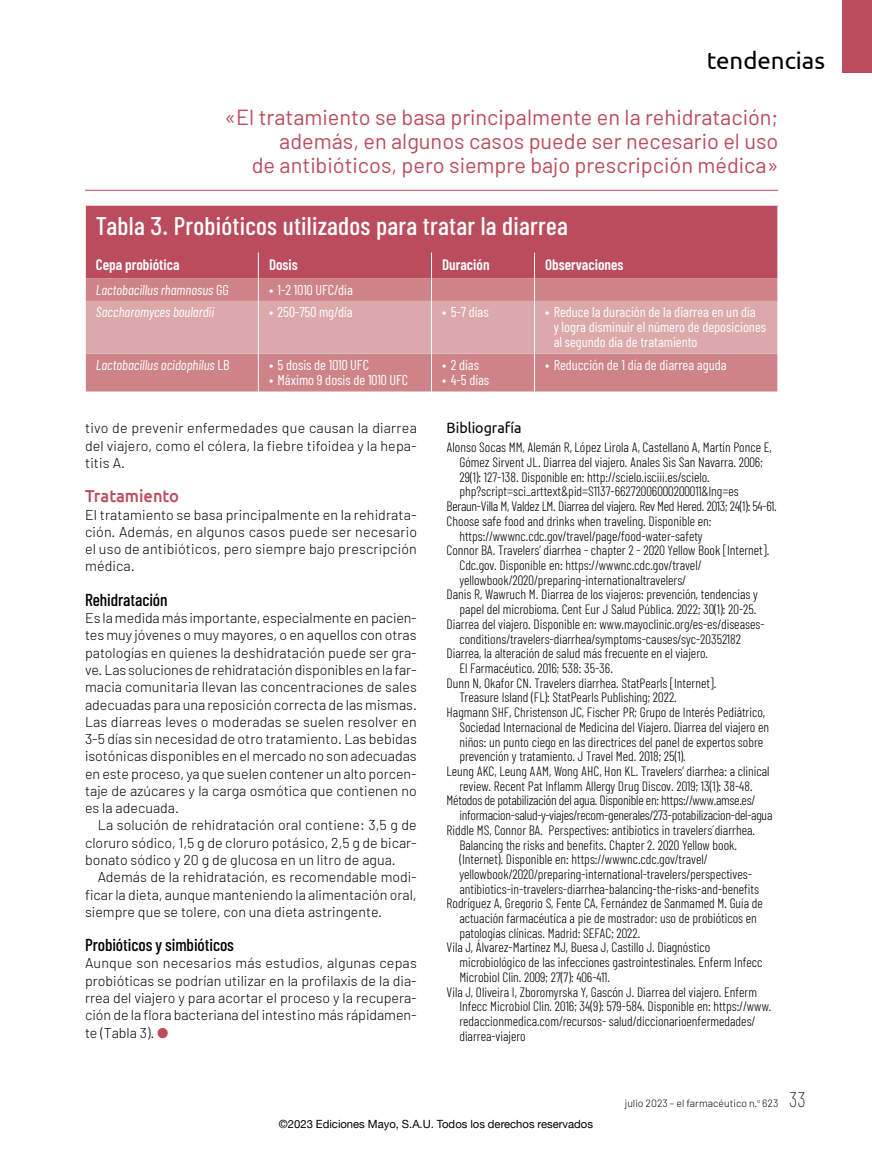
<style>
.page{position:relative;width:872px;height:1149px;background:#fff}
.page>*{position:absolute;margin:0;border:0;box-sizing:border-box;transform-origin:0 0}
.t1{font:500 25.5px "Barlow Condensed";letter-spacing:.01em;color:#fff}
.t2{font:24px "Ubuntu";color:#000}
.t3{font:21.75px/24px "Barlow";color:#bb4c5e;text-align:right}
.t4{font:500 17.25px "Barlow Condensed";letter-spacing:-.005em;color:#000}
.t5{font:500 17.25px "Ubuntu";color:#bb4c5e;scale:.95 1}
.t6{font:600 15px "Barlow Condensed";color:#fff}
.t7{font:15px "Ubuntu";color:#000;scale:.95 1}
.t8{font:300 14.25px/17.2px "Barlow";color:#000;text-align:justify}
.t9{font:14.25px/15px "Barlow Condensed";color:#fff}
.t10{font:italic 14.25px "Barlow Condensed";color:#fff}
.t11{font:300 13.5px "Barlow Condensed";color:#000}
.t12{font:300 13.5px "Barlow Condensed";letter-spacing:-.02em;color:#000}
.t13{font:11.25px "Helvetica Neue";color:#000}
.t14{font:300 10.5px "Barlow";color:#000}
.s1{font-style:normal}
.s2{color:#bb4c5e}
.s3{font-family:"Barlow Condensed";font-weight:100;font-size:21px}
</style>
<div class="page">
<div style="left:86px;top:206px;width:691px;height:46px;background:#bb4c5e"></div>
<div style="left:86px;top:353px;width:691px;height:38px;background:#ce8389"></div>
<hr style="left:258px;top:353px;width:1px;height:38px;background:#fff">
<hr style="left:431px;top:353px;width:1px;height:38px;background:#fff">
<hr style="left:534px;top:353px;width:1px;height:38px;background:#fff">
<svg style="left:85px;top:252px;width:693px;height:101px;background:#d0888f"></svg>
<hr style="left:85px;top:301px;width:1px;height:52px;background:#fff">
<hr style="left:777px;top:301px;width:1px;height:52px;background:#fff">
<div style="left:842px;top:0;width:30px;height:72px;background:#bb4c5e"></div>
<hr style="left:85px;top:190px;width:693px;height:1px;background:#bb4c5e">
<h2 class="t2" style="left:706px;top:46px;width:120px">tendencias</h2>
<h3 class="t3" style="left:224px;top:104px;width:555px">«El tratamiento se basa principalmente en la rehidratación; además, en algunos casos puede ser necesario el uso<br>de antibióticos, pero siempre bajo prescripción médica»</h3>
<h1 class="t1" style="left:96px;top:210px;width:473px">Tabla 3. Probióticos utilizados para tratar la diarrea</h1>
<p class="t6" style="left:96px;top:255px;width:85px">Cepa probiótica</p>
<p class="t6" style="left:269px;top:255px;width:30px">Dosis</p>
<p class="t6" style="left:442px;top:255px;width:49px">Duración</p>
<p class="t6" style="left:545px;top:255px;width:80px">Observaciones</p>
<p class="t10" style="left:96px;top:280px;width:134px">Lactobacillus rhamnosus <span class="s1">GG</span></p>
<p class="t9" style="left:269px;top:281px;width:85px">• 1-2 1010 UFC/día</p>
<p class="t10" style="left:96px;top:303px;width:120px">Saccharomyces boulardii</p>
<p class="t9" style="left:269px;top:304px;width:85px">• 250-750 mg/día</p>
<p class="t9" style="left:442px;top:304px;width:48px">• 5-7 días</p>
<p class="t9" style="left:553px;top:304px;width:214px;text-indent:-9px">• Reduce la duración de la diarrea en un día<br>y logra disminuir el número de deposiciones al segundo día de tratamiento</p>
<p class="t10" style="left:96px;top:356px;width:135px">Lactobacillus acidophilus <span class="s1">LB</span></p>
<p class="t9" style="left:269px;top:357px;width:101px">• 5 dosis de 1010 UFC</p>
<p class="t9" style="left:269px;top:372px;width:141px">• Máximo 9 dosis de 1010 UFC</p>
<p class="t9" style="left:442px;top:357px;width:38px">• 2 días</p>
<p class="t9" style="left:442px;top:372px;width:49px">• 4-5 días</p>
<p class="t9" style="left:545px;top:357px;width:183px">• Reducción de 1 día de diarrea aguda</p>
<p class="t8" style="left:85px;top:419px;width:333px">tivo de prevenir enfermedades que causan la diarrea del viajero, como el cólera, la fiebre tifoidea y la hepa&shy;titis A.</p>
<p class="t5" style="left:85px;top:485px;width:100px">Tratamiento</p>
<p class="t8" style="left:85px;top:505px;width:333px">El tratamiento se basa principalmente en la rehidrata&shy;ción. Además, en algunos casos puede ser necesario el uso de antibióticos, pero siempre bajo prescripción médica.</p>
<p class="t4" style="left:85px;top:588px;width:84px">Rehidratación</p>
<p class="t8" style="left:85px;top:609px;width:333px">Es la medida más importante, especialmente en pacien&shy;tes muy jóvenes o muy mayores, o en aquellos con otras patologías en quienes la deshidratación puede ser gra&shy;ve. Las soluciones de rehidratación disponibles en la far&shy;macia comunitaria llevan las concentraciones de sales adecuadas para una reposición correcta de las mismas.<br>Las diarreas leves o moderadas se suelen resolver en 3-5 días sin necesidad de otro tratamiento. Las bebidas isotónicas disponibles en el mercado no son adecuadas en este proceso, ya que suelen contener un alto porcen&shy;taje de azúcares y la carga osmótica que contienen no es la adecuada.</p>
<p class="t8" style="left:85px;top:816px;width:333px;text-indent:13px">La solución de rehidratación oral contiene: 3,5 g de cloruro sódico, 1,5 g de cloruro potásico, 2,5 g de bicar&shy;bonato sódico y 20 g de glucosa en un litro de agua.</p>
<p class="t8" style="left:85px;top:867px;width:333px;text-indent:13px">Además de la rehidratación, es recomendable modi&shy;ficar la dieta, aunque manteniendo la alimentación oral, siempre que se tolere, con una dieta astringente.</p>
<p class="t4" style="left:85px;top:933px;width:150px">Probióticos y simbióticos</p>
<p class="t8" style="left:85px;top:954px;width:333px">Aunque son necesarios más estudios, algunas cepas probióticas se podrían utilizar en la profilaxis de la dia&shy;rrea del viajero y para acortar el proceso y la recupera&shy;ción de la flora bacteriana del intestino más rápidamen&shy;te (Tabla 3). <span class="s2">●</span></p>
<p class="t7" style="left:446px;top:418px;width:80px">Bibliografía</p>
<p class="t11" style="left:446px;top:439px;width:327px">Alonso Socas MM, Alemán R, López Lirola A, Castellano A, Martín Ponce E,</p>
<p class="t11" style="left:459px;top:453px;width:305px">Gómez Sirvent JL. Diarrea del viajero. Anales Sis San Navarra. 2006;</p>
<p class="t11" style="left:459px;top:468px;width:252px">29(1): 127-138. Disponible en: http://scielo.isciii.es/scielo.</p>
<p class="t11" style="left:459px;top:483px;width:281px">php?script=sci_arttext&amp;pid=S1137-66272006000200011&amp;lng=es</p>
<p class="t12" style="left:446px;top:497px;width:331px">Beraun-Villa M, Valdez LM. Diarrea del viajero. Rev Med Hered. 2013; 24(1): 54-61.</p>
<p class="t11" style="left:446px;top:512px;width:266px">Choose safe food and drinks when traveling. Disponible en:</p>
<p class="t11" style="left:459px;top:527px;width:245px">https://wwwnc.cdc.gov/travel/page/food-water-safety</p>
<p class="t11" style="left:446px;top:541px;width:324px">Connor BA. Travelers’ diarrhea - chapter 2 - 2020 Yellow Book [Internet].</p>
<p class="t11" style="left:459px;top:556px;width:243px">Cdc.gov. Disponible en: https://wwwnc.cdc.gov/travel/</p>
<p class="t11" style="left:459px;top:571px;width:228px">yellowbook/2020/preparing-internationaltravelers/</p>
<p class="t11" style="left:446px;top:586px;width:313px">Danis R, Wawruch M. Diarrea de los viajeros: prevención, tendencias y</p>
<p class="t11" style="left:459px;top:600px;width:298px">papel del microbioma. Cent Eur J Salud Pública. 2022; 30(1): 20-25.</p>
<p class="t11" style="left:446px;top:615px;width:319px">Diarrea del viajero. Disponible en: www.mayoclinic.org/es-es/diseases-</p>
<p class="t11" style="left:459px;top:630px;width:283px">conditions/travelers-diarrhea/symptoms-causes/syc-20352182</p>
<p class="t11" style="left:446px;top:644px;width:263px">Diarrea, la alteración de salud más frecuente en el viajero.</p>
<p class="t11" style="left:459px;top:659px;width:155px">El Farmacéutico. 2016; 538: 35-36.</p>
<p class="t11" style="left:446px;top:674px;width:271px">Dunn N, Okafor CN. Travelers diarrhea. StatPearls [Internet].</p>
<p class="t11" style="left:459px;top:688px;width:219px">Treasure Island (FL): StatPearls Publishing; 2022.</p>
<p class="t11" style="left:446px;top:703px;width:320px">Hagmann SHF, Christenson JC, Fischer PR; Grupo de Interés Pediátrico,</p>
<p class="t11" style="left:459px;top:718px;width:311px">Sociedad Internacional de Medicina del Viajero. Diarrea del viajero en</p>
<p class="t11" style="left:459px;top:733px;width:305px">niños: un punto ciego en las directrices del panel de expertos sobre</p>
<p class="t11" style="left:459px;top:747px;width:228px">prevención y tratamiento. J Travel Med. 2018; 25(1).</p>
<p class="t11" style="left:446px;top:762px;width:324px">Leung AKC, Leung AAM, Wong AHC, Hon KL. Travelers’ diarrhea: a clinical</p>
<p class="t11" style="left:459px;top:777px;width:295px">review. Recent Pat Inflamm Allergy Drug Discov. 2019; 13(1): 38-48.</p>
<p class="t12" style="left:446px;top:791px;width:310px">Métodos de potabilización del agua. Disponible en: https://www.amse.es/</p>
<p class="t12" style="left:459px;top:806px;width:314px">informacion-salud-y-viajes/recom-generales/273-potabilizacion-del-agua</p>
<p class="t11" style="left:446px;top:821px;width:310px">Riddle MS, Connor BA. Perspectives: antibiotics in travelers´diarrhea.</p>
<p class="t11" style="left:459px;top:836px;width:279px">Balancing the risks and benefits. Chapter 2. 2020 Yellow book.</p>
<p class="t11" style="left:459px;top:850px;width:250px">(Internet). Disponible en: https://wwwnc.cdc.gov/travel/</p>
<p class="t11" style="left:459px;top:865px;width:294px">yellowbook/2020/preparing-international-travelers/perspectives-</p>
<p class="t11" style="left:459px;top:880px;width:301px">antibiotics-in-travelers-diarrhea-balancing-the-risks-and-benefits</p>
<p class="t11" style="left:446px;top:894px;width:318px">Rodríguez A, Gregorio S, Fente CA, Fernández de Sanmamed M. Guía de</p>
<p class="t11" style="left:459px;top:909px;width:299px">actuación farmacéutica a pie de mostrador: uso de probióticos en</p>
<p class="t11" style="left:459px;top:924px;width:183px">patologías clínicas. Madrid: SEFAC; 2022.</p>
<p class="t11" style="left:446px;top:938px;width:265px">Vila J, Álvarez-Martínez MJ, Buesa J, Castillo J. Diagnóstico</p>
<p class="t11" style="left:459px;top:953px;width:304px">microbiológico de las infecciones gastrointestinales. Enferm Infecc</p>
<p class="t11" style="left:459px;top:968px;width:152px">Microbiol Clin. 2009; 27(7): 406-411.</p>
<p class="t11" style="left:446px;top:983px;width:312px">Vila J, Oliveira I, Zboromyrska Y, Gascón J. Diarrea del viajero. Enferm</p>
<p class="t11" style="left:459px;top:997px;width:313px">Infecc Microbiol Clin. 2016; 34(9): 579-584. Disponible en: https://www.</p>
<p class="t11" style="left:459px;top:1012px;width:297px">redaccionmedica.com/recursos- salud/diccionarioenfermedades/</p>
<p class="t11" style="left:459px;top:1027px;width:68px">diarrea-viajero</p>
<p class="t14" style="left:625px;top:1096px;width:182px">julio 2023 – el farmacéutico n.<sup>o</sup> 623 <span class="s3">33</span></p>
<p class="t13" style="left:279px;top:1114px;width:316px">©2023 Ediciones Mayo, S.A.U. Todos los derechos reservados</p>
</div>
